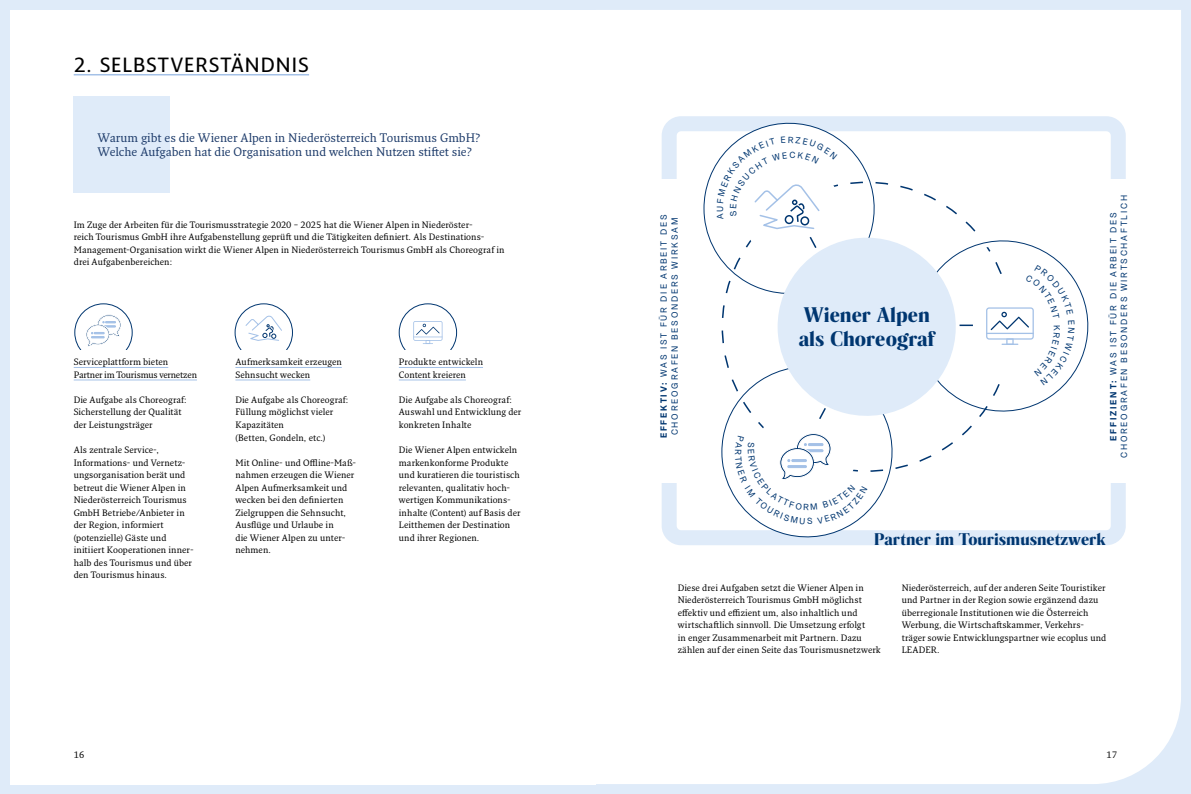
<style>
.page{position:relative;width:1191px;height:794px;background:#fff}
.page>*{position:absolute;margin:0;border:0;box-sizing:border-box;transform-origin:0 0}
.t1{font:900 20px/24px "Rando Display";color:#003670}
.t2{font:600 20px "Fresco Sans Pro";letter-spacing:.065em;color:#000}
.t3{font:900 16px "Rando Display";color:#003670}
.t4{font:12px/14px "Fresco Pro";color:#1d3b6a}
.t5{font:9px/12.5px "Fresco Pro";letter-spacing:.005em;color:#000}
.t6{font:9px/10.8px "Graebenbach";letter-spacing:.2em;color:#003670;text-align:center}
.s1{font-weight:700}
</style>
<div class="page">
<div style="left:595px;top:0;width:596px;height:794px;background:#dfebf9"></div>
<div style="left:595px;top:10px;width:586px;height:774px;background:#fff"></div>
<div style="left:0;top:0;width:595px;height:794px;background:#dfebf9"></div>
<div style="left:10px;top:10px;width:585px;height:774px;background:#fff"></div>
<div style="left:235px;top:303px;width:58px;height:59px;border:1px solid #003670;border-radius:50%"></div>
<svg style="left:245px;top:315px;width:37px;height:26px"></svg>
<div style="left:399px;top:303px;width:58px;height:59px;border:1px solid #003670;border-radius:50%"></div>
<svg style="left:413px;top:321px;width:29px;height:23px"></svg>
<div style="left:74px;top:303px;width:59px;height:59px;border:1px solid #003670;border-radius:50%"></div>
<svg style="left:86px;top:314px;width:35px;height:32px"></svg>
<div style="left:57px;top:350px;width:476px;height:71px;background:#fff"></div>
<hr style="left:235px;top:367px;width:107px;height:1px;background:#a4c1e7">
<hr style="left:235px;top:379px;width:75px;height:1px;background:#a4c1e7">
<hr style="left:399px;top:367px;width:84px;height:1px;background:#a4c1e7">
<hr style="left:399px;top:379px;width:67px;height:1px;background:#a4c1e7">
<hr style="left:74px;top:367px;width:94px;height:1px;background:#a4c1e7">
<hr style="left:74px;top:379px;width:123px;height:1px;background:#a4c1e7">
<div style="left:661px;top:116px;width:464px;height:429px;border:15px solid #dfebf9;border-radius:12px"></div>
<div style="left:643px;top:179px;width:492px;height:303px;background:#fff"></div>
<div style="left:73px;top:96px;width:97px;height:97px;background:#dfebf9"></div>
<hr style="left:74px;top:74px;width:235px;height:1px;background:#a4c1e7">
<svg style="left:703px;top:110px;width:396px;height:430px"></svg>
<h1 class="t2" style="left:74px;top:52px;width:236px">2. SELBSTVERSTÄNDNIS</h1>
<h3 class="t4" style="left:97px;top:131px;width:384px">Warum gibt es die Wiener Alpen in Niederösterreich Tourismus GmbH?<br>Welche Aufgaben hat die Organisation und welchen Nutzen stiftet sie?</h3>
<p class="t5" style="left:74px;top:218px;width:432px">Im Zuge der Arbeiten für die Tourismusstrategie 2020 – 2025 hat die Wiener Alpen in Niederöster-<br>reich Tourismus GmbH ihre Aufgabenstellung geprüft und die Tätigkeiten definiert. Als Destinations-Management-Organisation wirkt die Wiener Alpen in Niederösterreich Tourismus GmbH als Choreograf in drei Aufgabenbereichen:</p>
<p class="t5" style="left:74px;top:356px;width:125px">Serviceplattform bieten<br>Partner im Tourismus vernetzen</p>
<p class="t5" style="left:74px;top:393px;width:115px">Die Aufgabe als Choreograf:<br>Sicherstellung der Qualität der Leistungsträger</p>
<p class="t5" style="left:74px;top:443px;width:121px">Als zentrale Service-,<br>Informations- und Vernetz&shy;ungsorganisation berät und betreut die Wiener Alpen in<br>Niederösterreich Tourismus<br>GmbH Betriebe/Anbieter in der Region, informiert (potenzielle) Gäste und initiiert Kooperationen inner&shy;halb des Tourismus und über den Tourismus hinaus.</p>
<p class="t5" style="left:235px;top:356px;width:108px">Aufmerksamkeit erzeugen<br>Sehnsucht wecken</p>
<p class="t5" style="left:235px;top:393px;width:115px">Die Aufgabe als Choreograf:<br>Füllung möglichst vieler<br>Kapazitäten<br>(Betten, Gondeln, etc.)</p>
<p class="t5" style="left:235px;top:456px;width:122px">Mit Online- und Offline-Maß&shy;nahmen erzeugen die Wiener<br>Alpen Aufmerksamkeit und wecken bei den definierten<br>Zielgruppen die Sehnsucht,<br>Ausflüge und Urlaube in<br>die Wiener Alpen zu unter&shy;nehmen.</p>
<p class="t5" style="left:399px;top:356px;width:86px">Produkte entwickeln<br>Content kreieren</p>
<p class="t5" style="left:399px;top:393px;width:124px">Die Aufgabe als Choreograf:<br>Auswahl und Entwicklung der konkreten Inhalte</p>
<p class="t5" style="left:399px;top:443px;width:123px">Die Wiener Alpen entwickeln markenkonforme Produkte und kuratieren die touristisch relevanten, qualitativ hoch&shy;wertigen Kommunikations&shy;inhalte (Content) auf Basis der<br>Leitthemen der Destination und ihrer Regionen.</p>
<p class="t6" style="left:658px;top:438px;width:225px;rotate:-90deg"><span class="s1">EFFEKTIV:</span> WAS IST FÜR DIE ARBEIT DES<br>CHOREOGRAFEN BESONDERS WIRKSAM</p>
<p class="t6" style="left:789px;top:149px;width:8px">C</p>
<h1 class="t1" style="left:798px;top:302px;width:137px">Wiener Alpen als Choreograf</h1>
<p class="t6" style="left:1107px;top:458px;width:264px;rotate:-90deg"><span class="s1">EFFIZIENT:</span> WAS IST FÜR DIE ARBEIT DES<br>CHOREOGRAFEN BESONDERS WIRTSCHAFTLICH</p>
<h2 class="t3" style="left:874px;top:527px;width:233px">Partner im Tourismusnetzwerk</h2>
<p class="t5" style="left:677px;top:581px;width:204px">Diese drei Aufgaben setzt die Wiener Alpen in Niederösterreich Tourismus GmbH möglichst effektiv und effizient um, also inhaltlich und wirtschaftlich sinnvoll. Die Umsetzung erfolgt<br>in enger Zusammenarbeit mit Partnern. Dazu zählen auf der einen Seite das Tourismusnetzwerk</p>
<p class="t5" style="left:901px;top:581px;width:206px">Niederösterreich, auf der anderen Seite Touristiker und Partner in der Region sowie ergänzend dazu überregionale Institutionen wie die Österreich Werbung, die Wirtschaftskammer, Verkehrs&shy;träger sowie Entwicklungspartner wie ecoplus und LEADER.</p>
<p class="t5" style="left:74px;top:748px;width:12px">16</p>
<p class="t5" style="left:1106px;top:748px;width:12px">17</p>
</div>
